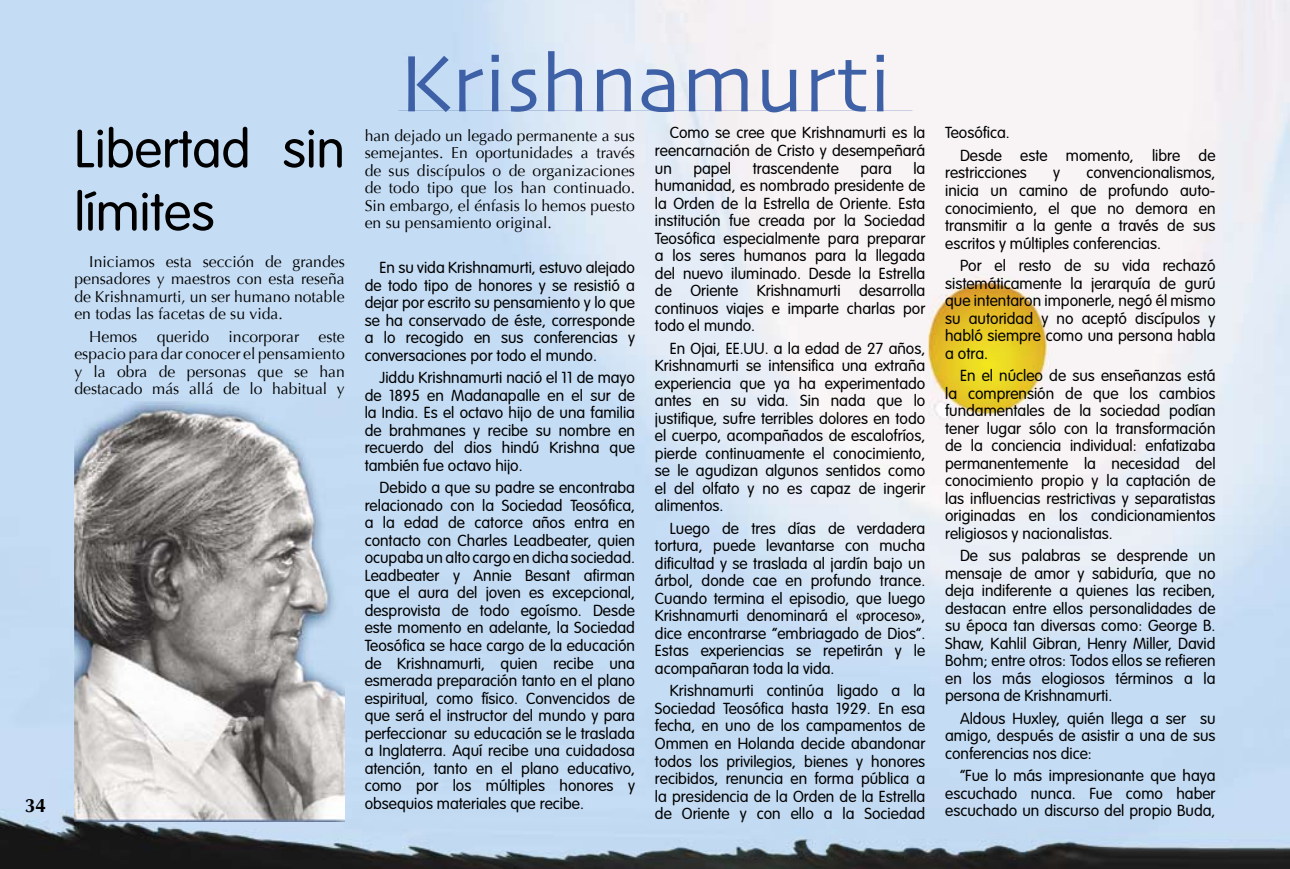
<style>
.page{position:relative;width:1290px;height:869px;background:#fff}
.page>*{position:absolute;margin:0;border:0;box-sizing:border-box;transform-origin:0 0}
.t1{font:84px "Skia";color:#3e60a6}
.t2{font:300 52.5px/63px "VAG Rounded";color:#000}
.t3{font:700 19.25px "Optima";color:#000}
.t4{font:300 15.75px/17.5px "VAG Rounded";color:#000;text-align:justify}
.t5{font:15.75px/17.5px "Optima";color:#000;text-align:justify}
</style>
<div class="page">
<div style="left:0;top:0;width:121px;height:868px;background:#c4dcf4"></div>
<img style="left:121px;top:807px;width:1154px;height:61px">
<img style="left:121px;top:63px;width:850px;height:372px">
<img style="left:971px;top:0;width:183px;height:435px">
<img style="left:1275px;top:0;width:15px;height:868px">
<img style="left:74px;top:401px;width:271px;height:419px">
<p class="t3" style="left:25px;top:793px;width:23px">34</p>
<h2 class="t2" style="left:74px;top:117px;width:272px">Libertad sin límites</h2>
<p class="t5" style="left:74px;top:253px;width:272px;text-indent:15px">Iniciamos esta sección de grandes pensadores y maestros con esta reseña de Krishnamurti, un ser humano notable en todas las facetas de su vida.</p>
<p class="t5" style="left:74px;top:328px;width:272px;text-indent:15px">Hemos querido incorporar este espacio para dar conocer el pensamiento y la obra de personas que se han destacado más allá de lo habitual y</p>
<h1 class="t1" style="left:399px;top:33px;width:494px">Krishnamurti</h1>
<p class="t5" style="left:365px;top:127px;width:272px">han dejado un legado permanente a sus semejantes. En oportunidades a través de sus discípulos o de organizaciones de todo tipo que los han continuado.<br>Sin embargo, el énfasis lo hemos puesto en su pensamiento original.</p>
<p class="t4" style="left:365px;top:259px;width:272px;text-indent:15px">En su vida Krishnamurti, estuvo alejado de todo tipo de honores y se resistió a dejar por escrito su pensamiento y lo que se ha conservado de éste, corresponde a lo recogido en sus conferencias y conversaciones por todo el mundo.</p>
<p class="t4" style="left:365px;top:369px;width:272px;text-indent:15px">Jiddu Krishnamurti nació el 11 de mayo de 1895 en Madanapalle en el sur de la India. Es el octavo hijo de una familia de brahmanes y recibe su nombre en recuerdo del dios hindú Krishna que también fue octavo hijo.</p>
<p class="t4" style="left:365px;top:479px;width:272px;text-indent:15px">Debido a que su padre se encontraba relacionado con la Sociedad Teosófica, a la edad de catorce años entra en contacto con Charles Leadbeater, quien ocupaba un alto cargo en dicha sociedad.<br>Leadbeater y Annie Besant afirman que el aura del joven es excepcional, desprovista de todo egoísmo. Desde este momento en adelante, la Sociedad Teosófica se hace cargo de la educación de Krishnamurti, quien recibe una esmerada preparación tanto en el plano espiritual, como físico. Convencidos de que será el instructor del mundo y para perfeccionar su educación se le traslada a Inglaterra. Aquí recibe una cuidadosa atención, tanto en el plano educativo, como por los múltiples honores y obsequios materiales que recibe.</p>
<p class="t4" style="left:655px;top:124px;width:272px;text-indent:15px">Como se cree que Krishnamurti es la reencarnación de Cristo y desempeñará un</p>
<p class="t4" style="left:655px;top:159px;width:272px;text-indent:258px">la humanidad, es nombrado presidente de la Orden de la Estrella de Oriente. Esta institución fue creada por la Sociedad Teosófica especialmente para preparar a los seres humanos para la llegada del nuevo iluminado. Desde la Estrella de Oriente Krishnamurti desarrolla continuos viajes e imparte charlas por todo el mundo.</p>
<p class="t4" style="left:655px;top:339px;width:272px;text-indent:15px">En Ojai, EE.UU. a la edad de 27 años, Krishnamurti se intensifica una extraña experiencia que ya ha experimentado antes en su vida. Sin nada que lo justifique, sufre terribles dolores en todo el cuerpo, acompañados de escalofríos, pierde continuamente el conocimiento, se le agudizan algunos sentidos como el del olfato y no es capaz de ingerir alimentos.</p>
<p class="t4" style="left:655px;top:519px;width:272px;text-indent:15px">Luego de tres días de verdadera tortura, puede levantarse con mucha dificultad y se traslada al jardín bajo un árbol, donde cae en profundo trance.<br>Cuando termina el episodio, que luego Krishnamurti denominará el «proceso», dice encontrarse “embriagado de Dios”.<br>Estas experiencias se repetirán y le acompañaran toda la vida.</p>
<p class="t4" style="left:655px;top:681px;width:272px;text-indent:15px">Krishnamurti continúa ligado a la Sociedad Teosófica hasta 1929. En esa fecha, en uno de los campamentos de Ommen en Holanda decide abandonar todos los privilegios, bienes y honores recibidos, renuncia en forma pública a la presidencia de la Orden de la Estrella de Oriente y con ello a la Sociedad</p>
<p class="t4" style="left:693px;top:159px;width:39px">papel</p>
<p class="t4" style="left:753px;top:159px;width:88px">trascendente</p>
<p class="t4" style="left:860px;top:159px;width:33px">para</p>
<p class="t4" style="left:960px;top:122px;width:257px;line-height:22.4px;text-indent:-15px">Teosófica.<br>Desde este momento, libre de</p>
<p class="t4" style="left:945px;top:164px;width:83px">restricciones</p>
<p class="t4" style="left:1053px;top:164px;width:8px">y</p>
<p class="t4" style="left:945px;top:164px;width:272px;text-indent:141px">convencionalismos, inicia un camino de profundo auto&shy;conocimiento, el que no demora en transmitir a la gente a través de sus escritos y múltiples conferencias.</p>
<p class="t4" style="left:945px;top:256px;width:272px;text-indent:15px">Por el resto de su vida rechazó sistemáticamente la jerarquía de gurú que intentaron imponerle, negó él mismo su autoridad y no aceptó discípulos y habló siempre como una persona habla a otra.</p>
<p class="t4" style="left:945px;top:366px;width:272px;text-indent:15px">En el núcleo de sus enseñanzas está la comprensión de que los cambios fundamentales de la sociedad podían tener lugar sólo con la transformación de la conciencia individual: enfatizaba permanentemente la necesidad del conocimiento propio y la captación de las influencias restrictivas y separatistas originadas en los condicionamientos religiosos y nacionalistas.</p>
<p class="t4" style="left:945px;top:546px;width:272px;text-indent:15px">De sus palabras se desprende un mensaje de amor y sabiduría, que no deja indiferente a quienes las reciben, destacan entre ellos personalidades de su época tan diversas como: George B.<br>Shaw, Kahlil Gibran, Henry Miller, David Bohm; entre otros: Todos ellos se refieren en los más elogiosos términos a la persona de Krishnamurti.</p>
<p class="t4" style="left:945px;top:709px;width:272px;text-indent:15px">Aldous Huxley, quién llega a ser su amigo, después de asistir a una de sus conferencias nos dice:</p>
<p class="t4" style="left:945px;top:766px;width:272px;text-indent:15px">“Fue lo más impresionante que haya escuchado nunca. Fue como haber escuchado un discurso del propio Buda,</p>
</div>
